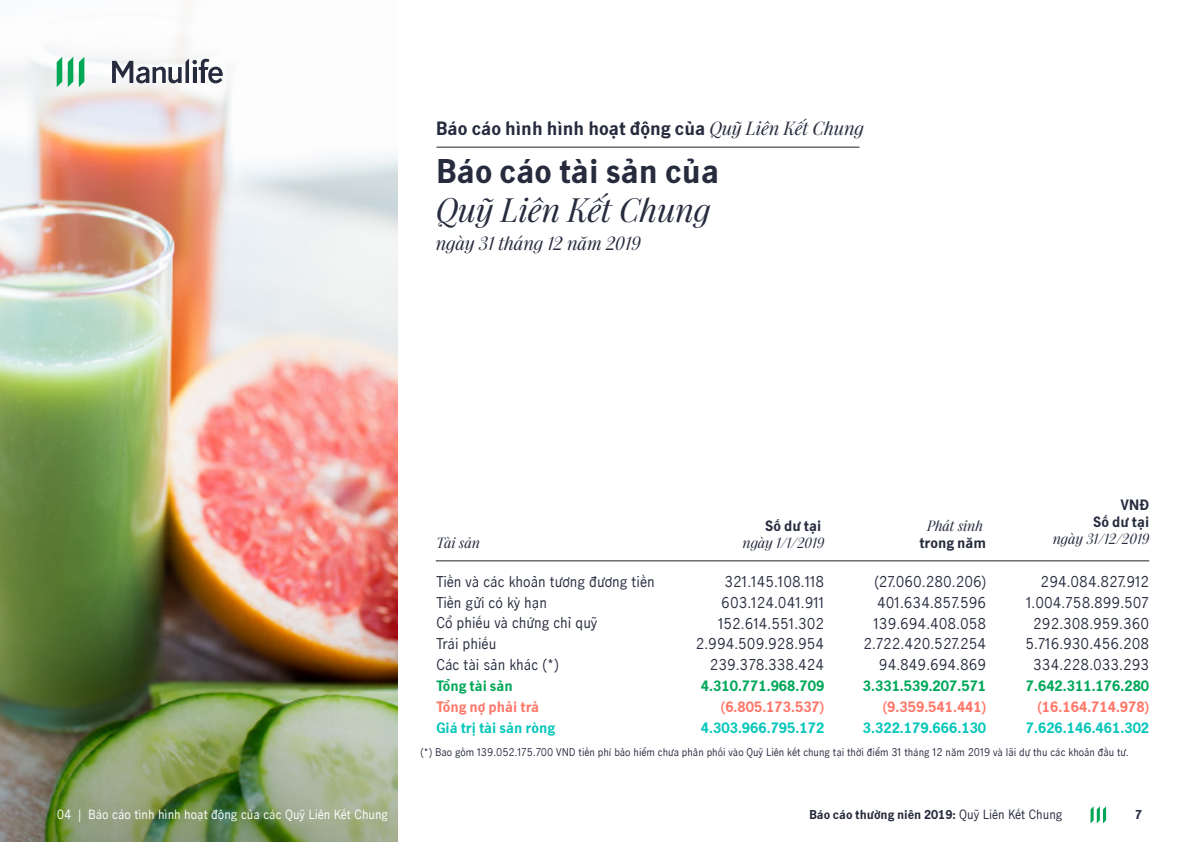
<style>
.page{position:relative;width:1191px;height:842px;background:#fff}
.page>*{position:absolute;margin:0;border:0;box-sizing:border-box;transform-origin:0 0}
.t1{font:700 32px "Manulife JH Sans";color:#272b3e}
.t2{font:italic 32px "Manulife JH Serif";color:#272b3e}
.t3{font:700 18px "Manulife JH Sans";color:#272b3e}
.t4{font:italic 18px "Manulife JH Serif";color:#272b3e}
.t5{font:14px/20.8px "Manulife JH Sans";color:#272b3e;text-align:right}
.t6{font:700 14px "Manulife JH Sans";color:#06c7ba}
.t7{font:700 14px "Manulife JH Sans";color:#00a758}
.t8{font:700 14px "Manulife JH Sans";color:#ff7769}
.t9{font:italic 14px "Manulife JH Serif";color:#272b3e}
.t10{font:700 14px/16.8px "Manulife JH Sans";color:#272b3e;text-align:right}
.t11{font:12px "Manulife JH Sans";color:#fff}
.t12{font:700 12px "Manulife JH Sans";color:#272b3e}
.t13{font:10px "Manulife JH Sans";color:#272b3e}
.s1{font-family:"Manulife JH Serif";font-weight:400;font-style:italic}
.s2{font-weight:400}
</style>
<div class="page">
<img style="left:0;top:31px;width:397px;height:552px">
<img style="left:0;top:583px;width:397px;height:259px">
<svg style="left:79px;top:57px;width:5px;height:30px"></svg>
<svg style="left:68px;top:57px;width:5px;height:30px"></svg>
<svg style="left:57px;top:57px;width:5px;height:30px"></svg>
<svg style="left:112px;top:59px;width:111px;height:24px"></svg>
<hr style="left:436px;top:147px;width:423px;height:1px;background:#231f20">
<svg style="left:1090px;top:806px;width:16px;height:17px"></svg>
<hr style="left:436px;top:560px;width:713px;height:1px;background:#231f20">
<p class="t3" style="left:436px;top:116px;width:429px">Báo cáo hình hình hoạt động của <span class="s1">Quỹ Liên Kết Chung</span></p>
<h1 class="t1" style="left:436px;top:149px;width:285px">Báo cáo tài sản của</h1>
<h1 class="t2" style="left:436px;top:186px;width:276px">Quỹ Liên Kết Chung</h1>
<p class="t4" style="left:436px;top:230px;width:206px">ngày 31 tháng 12 năm 2019</p>
<p class="t10" style="left:765px;top:517px;width:57px">Số dư tại</p>
<p class="t9" style="left:436px;top:532px;width:45px">Tài sản</p>
<p class="t9" style="left:742px;top:532px;width:83px">ngày 1/1/2019</p>
<p class="t5" style="left:436px;top:570px;width:220px;text-align:left">Tiền và các khoản tương đương tiền<br>Tiền gửi có kỳ hạn<br>Cổ phiếu và chứng chỉ quỹ<br>Trái phiếu<br>Các tài sản khác (*)</p>
<p class="t7" style="left:436px;top:676px;width:78px">Tổng tài sản</p>
<p class="t8" style="left:436px;top:697px;width:104px">Tổng nợ phải trả</p>
<p class="t6" style="left:436px;top:718px;width:120px">Giá trị tài sản ròng</p>
<p class="t5" style="left:696px;top:570px;width:130px">321.145.108.118<br>603.124.041.911<br>152.614.551.302<br>2.994.509.928.954<br>239.378.338.424</p>
<p class="t7" style="left:701px;top:676px;width:125px">4.310.771.968.709</p>
<p class="t8" style="left:721px;top:697px;width:105px">(6.805.173.537)</p>
<p class="t6" style="left:701px;top:718px;width:125px">4.303.966.795.172</p>
<p class="t9" style="left:927px;top:516px;width:57px">Phát sinh</p>
<p class="t10" style="left:919px;top:534px;width:68px">trong năm</p>
<p class="t5" style="left:863px;top:571px;width:124px">(27.060.280.206)<br>401.634.857.596<br>139.694.408.058<br>2.722.420.527.254<br>94.849.694.869</p>
<p class="t7" style="left:863px;top:676px;width:125px">3.331.539.207.571</p>
<p class="t8" style="left:883px;top:697px;width:105px">(9.359.541.441)</p>
<p class="t6" style="left:863px;top:718px;width:125px">3.322.179.666.130</p>
<p class="t10" style="left:1093px;top:496px;width:57px">VNĐ<br>Số dư tại</p>
<p class="t9" style="left:1052px;top:528px;width:98px">ngày 31/12/2019</p>
<p class="t5" style="left:1025px;top:571px;width:125px">294.084.827.912<br>1.004.758.899.507<br>292.308.959.360<br>5.716.930.456.208<br>334.228.033.293</p>
<p class="t7" style="left:1026px;top:676px;width:125px">7.642.311.176.280</p>
<p class="t8" style="left:1037px;top:697px;width:113px">(16.164.714.978)</p>
<p class="t6" style="left:1026px;top:718px;width:125px">7.626.146.461.302</p>
<p class="t13" style="left:420px;top:745px;width:710px">(*) Bao gồm 139.052.175.700 VND tiền phí bảo hiểm chưa phân phối vào Quỹ Liên kết chung tại thời điểm 31 tháng 12 năm 2019 và lãi dự thu các khoản đầu tư.</p>
<p class="t11" style="left:57px;top:806px;width:333px">04 | Báo cáo tình hình hoạt động của các Quỹ Liên Kết Chung</p>
<p class="t12" style="left:809px;top:806px;width:255px">Báo cáo thường niên 2019: <span class="s2">Quỹ Liên Kết Chung</span></p>
<p class="t12" style="left:1135px;top:806px;width:9px">7</p>
</div>
